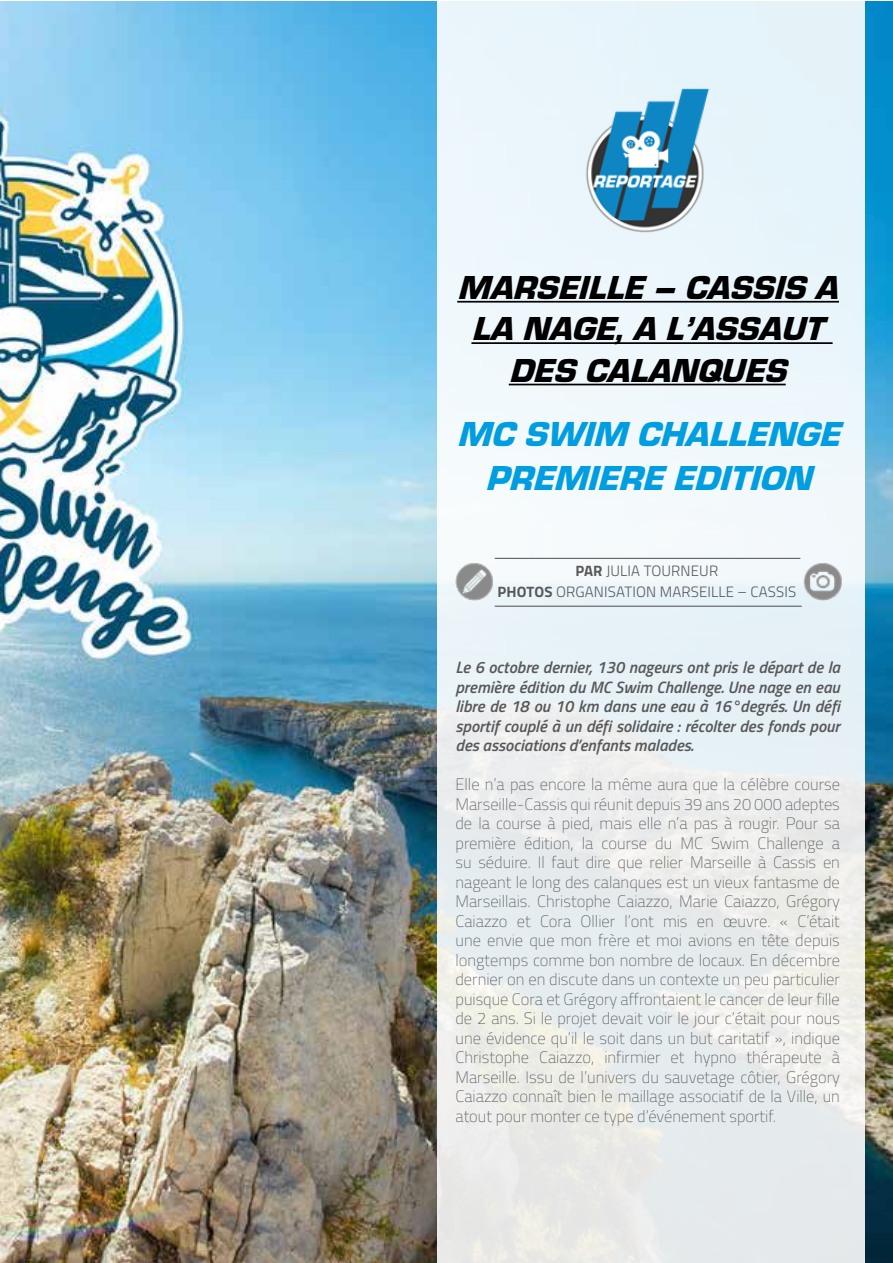
<style>
.page{position:relative;width:893px;height:1263px;background:#fff}
.page>*{position:absolute;margin:0;border:0;box-sizing:border-box;transform-origin:0 0}
.t1{font:italic 900 36px/43.2px "Eurostile";color:#009ee0;text-align:center}
.t2{font:italic 900 34.5px/41.4px "Eurostile";color:#000;text-align:center}
.t3{font:100 16.5px/19.5px "Titillium Web";color:#58585a;text-align:justify}
.t4{font:italic 600 16.5px/19.5px "Titillium Web";color:#58585a;text-align:justify}
.t5{font:300 15px/21px "Titillium Web";letter-spacing:.01em;color:#58585a;text-align:center}
.s1{font-weight:700}
</style>
<div class="page">
<img style="left:0;top:1px;width:893px;height:1262px">
<div style="left:437px;top:0;width:428px;height:1263px;background:linear-gradient(to bottom,#ebf9ff,#eaebe9)"></div>
<hr style="left:457px;top:301px;width:382px;height:2px;background:#000">
<hr style="left:471px;top:342px;width:362px;height:2px;background:#000">
<hr style="left:509px;top:384px;width:277px;height:1px;background:#000">
<hr style="left:495px;top:558px;width:305px;height:1px;background:#4c4c4f">
<hr style="left:495px;top:606px;width:307px;height:1px;background:#4c4c4f">
<img style="left:799px;top:559px;width:45px;height:45px">
<img style="left:452px;top:559px;width:44px;height:45px">
<img style="left:562px;top:76px;width:170px;height:170px">
<h2 class="t2" style="left:457px;top:267px;width:381px">MARSEILLE – CASSIS A<br>LA NAGE, A L’ASSAUT<br>DES CALANQUES</h2>
<h1 class="t1" style="left:457px;top:413px;width:384px">MC SWIM CHALLENGE<br>PREMIERE EDITION</h1>
<p class="t5" style="left:497px;top:559px;width:300px"><span class="s1">PAR</span> JULIA TOURNEUR<br><span class="s1">PHOTOS</span> ORGANISATION MARSEILLE – CASSIS</p>
<p class="t4" style="left:455px;top:657px;width:386px">Le 6 octobre dernier, 130 nageurs ont pris le départ de la première édition du MC Swim Challenge. Une nage en eau libre de 18 ou 10 km dans une eau à 16°degrés. Un défi sportif couplé à un défi solidaire : récolter des fonds pour des associations d’enfants malades.</p>
<p class="t3" style="left:455px;top:774px;width:386px">Elle n’a pas encore la même aura que la célèbre course Marseille-Cassis qui réunit depuis 39 ans 20 000 adeptes de la course à pied, mais elle n’a pas à rougir. Pour sa première édition, la course du MC Swim Challenge a su séduire. Il faut dire que relier Marseille à Cassis en nageant le long des calanques est un vieux fantasme de Marseillais. Christophe Caiazzo, Marie Caiazzo, Grégory Caiazzo et Cora Ollier l’ont mis en œuvre. « C’était une envie que mon frère et moi avions en tête depuis longtemps comme bon nombre de locaux. En décembre dernier on en discute dans un contexte un peu particulier puisque Cora et Grégory affrontaient le cancer de leur fille de 2 ans. Si le projet devait voir le jour c’était pour nous une évidence qu’il le soit dans un but caritatif », indique Christophe Caiazzo, infirmier et hypno thérapeute à Marseille. Issu de l’univers du sauvetage côtier, Grégory Caiazzo connaît bien le maillage associatif de la Ville, un atout pour monter ce type d’événement sportif.</p>
</div>
